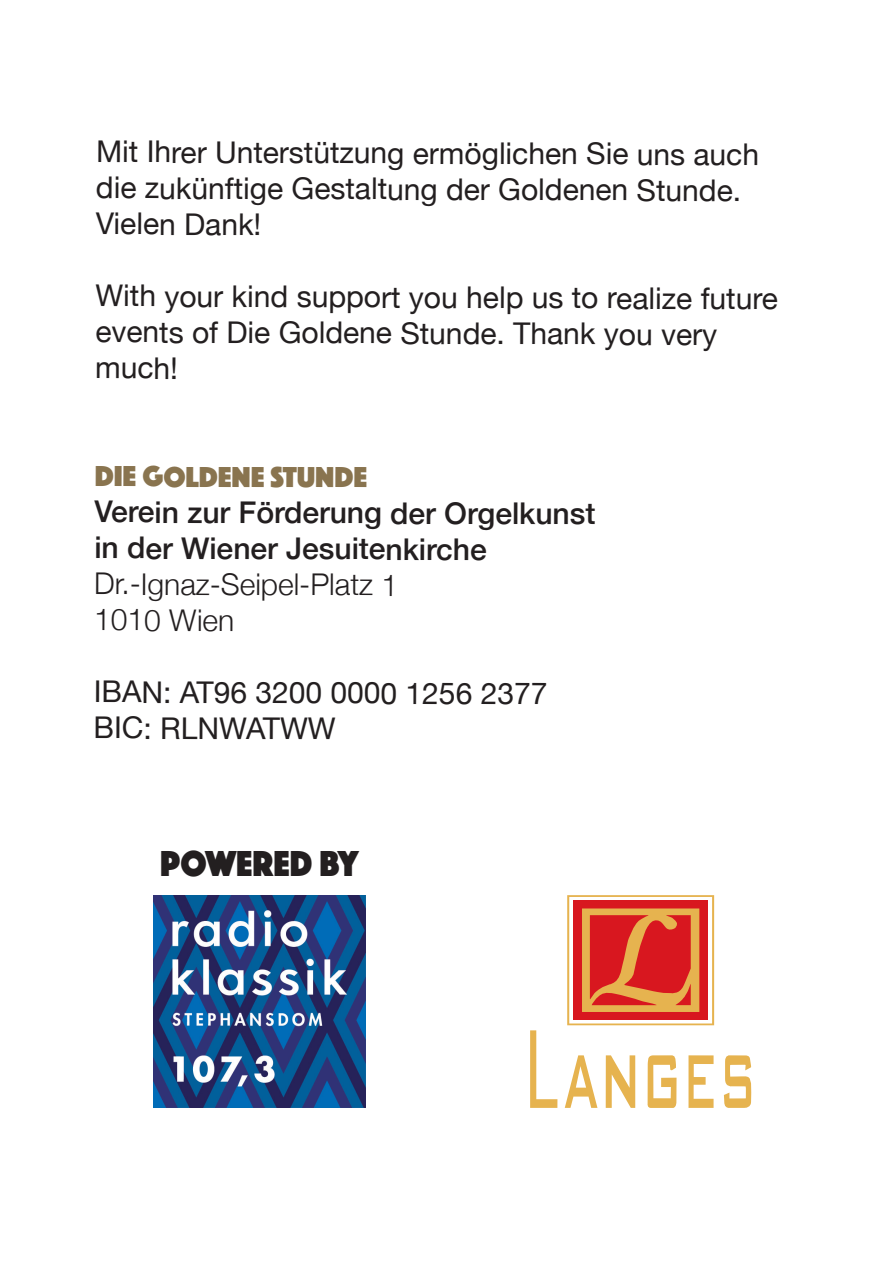
<style>
.page{position:relative;width:893px;height:1263px;background:#fff}
.page>*{position:absolute;margin:0;border:0;box-sizing:border-box;transform-origin:0 0}
.t1{font:37.5px "Phosphate Solid";color:#231f20;scale:.95 1}
.t2{font:30px/35.4px "Helvetica Neue";letter-spacing:-.005em;color:#231f20}
.t3{font:500 30px "Helvetica Neue";letter-spacing:-.005em;color:#231f20}
.t4{font:300 30px "Helvetica Neue";letter-spacing:-.005em;color:#231f20}
.t5{font:30px "Phosphate Solid";letter-spacing:-.005em;color:#89744f}
</style>
<div class="page">
<img style="left:153px;top:895px;width:213px;height:213px">
<svg style="left:530px;top:895px;width:221px;height:213px"></svg>
<p class="t2" style="left:96px;top:137px;width:665px">Mit Ihrer Unterstützung ermöglichen Sie uns auch die zukünftige Gestaltung der Goldenen Stunde.<br>Vielen Dank!</p>
<p class="t2" style="left:95px;top:281px;width:684px">With your kind support you help us to realize future events of Die Goldene Stunde. Thank you very much!</p>
<p class="t5" style="left:95px;top:455px;width:274px">DIE GOLDENE STUNDE</p>
<p class="t3" style="left:95px;top:488px;width:502px">Verein zur Förderung der Orgelkunst</p>
<p class="t3" style="left:94px;top:524px;width:394px">in der Wiener Jesuitenkirche</p>
<p class="t4" style="left:94px;top:560px;width:306px">Dr.-Ignaz-Seipel-Platz 1</p>
<p class="t4" style="left:94px;top:596px;width:142px">1010 Wien</p>
<p class="t2" style="left:94px;top:677px;width:455px">IBAN: AT96 3200 0000 1256 2377</p>
<p class="t2" style="left:94px;top:712px;width:244px">BIC: RLNWATWW</p>
<p class="t1" style="left:160px;top:836px;width:211px">POWERED BY</p>
</div>
